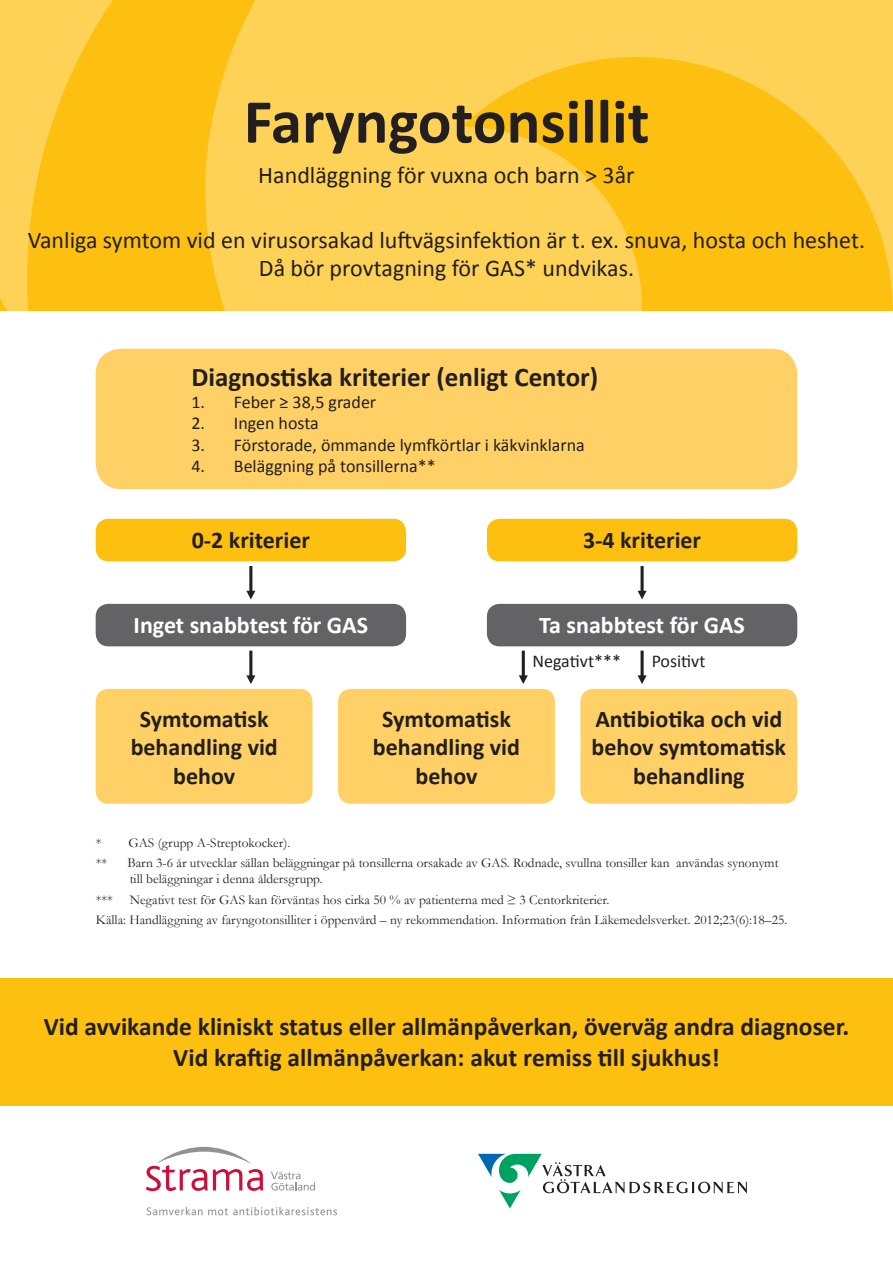
<style>
.page{position:relative;width:893px;height:1263px;background:#fff}
.page>*{position:absolute;margin:0;border:0;box-sizing:border-box;transform-origin:0 0}
.t1{font:700 63px "Calibri";color:#231f20}
.t2{font:700 27px "Calibri";color:#231f20}
.t3{font:700 25.5px "Calibri";color:#231f20}
.t4{font:24px "Calibri";color:#231f20}
.t5{font:700 24px/28.8px "Calibri";color:#231f20;text-align:center}
.t6{font:700 24px "Calibri";color:#fff}
.t7{font:18px "Calibri";color:#231f20}
.t8{font:13.5px/16.2px "Garamond";color:#231f20}
</style>
<div class="page">
<svg style="left:0;top:0;width:205px;height:310px;background:#fdc423"></svg>
<svg style="left:205px;top:0;width:688px;height:310px;background:#fdcc3f"></svg>
<div style="left:96px;top:349px;width:701px;height:140px;background:#fed066;border-radius:26px"></div>
<div style="left:96px;top:519px;width:310px;height:42px;background:#fdc011;border-radius:13px"></div>
<div style="left:96px;top:689px;width:217px;height:115px;background:#fed066;border-radius:13px"></div>
<div style="left:338px;top:689px;width:217px;height:115px;background:#fed066;border-radius:13px"></div>
<div style="left:96px;top:604px;width:310px;height:42px;background:#636366;border-radius:13px"></div>
<div style="left:487px;top:519px;width:310px;height:42px;background:#fdc011;border-radius:13px"></div>
<div style="left:580px;top:689px;width:217px;height:115px;background:#fed066;border-radius:13px"></div>
<div style="left:487px;top:604px;width:310px;height:42px;background:#636366;border-radius:13px"></div>
<div style="left:0;top:978px;width:893px;height:128px;background:#fdc011"></div>
<svg style="left:146px;top:1147px;width:117px;height:44px"></svg>
<svg style="left:147px;top:1207px;width:190px;height:8px"></svg>
<svg style="left:271px;top:1172px;width:44px;height:18px"></svg>
<svg style="left:478px;top:1154px;width:269px;height:54px"></svg>
<svg style="left:246px;top:566px;width:9px;height:33px"></svg>
<svg style="left:246px;top:651px;width:9px;height:33px"></svg>
<svg style="left:519px;top:651px;width:9px;height:33px"></svg>
<svg style="left:638px;top:566px;width:9px;height:33px"></svg>
<svg style="left:638px;top:651px;width:9px;height:33px"></svg>
<p class="t1" style="left:244px;top:83px;width:407px">Faryngotonsillit</p>
<p class="t4" style="left:258px;top:160px;width:378px">Handläggning för vuxna och barn &gt; 3år</p>
<p class="t4" style="left:28px;top:225px;width:839px">Vanliga symtom vid en virusorsakad luftvägsinfektion är t. ex. snuva, hosta och heshet.</p>
<p class="t4" style="left:259px;top:254px;width:377px">Då bör provtagning för GAS* undvikas.</p>
<p class="t2" style="left:191px;top:360px;width:408px">Diagnostiska kriterier (enligt Centor)</p>
<p class="t7" style="left:191px;top:390px;width:186px">1. Feber ≥ 38,5 grader</p>
<p class="t7" style="left:191px;top:412px;width:129px">2. Ingen hosta</p>
<p class="t7" style="left:191px;top:434px;width:395px">3. Förstorade, ömmande lymfkörtlar i käkvinklarna</p>
<p class="t7" style="left:191px;top:455px;width:246px">4. Beläggning på tonsillerna**</p>
<p class="t5" style="left:192px;top:524px;width:120px">0-2 kriterier</p>
<p class="t5" style="left:583px;top:524px;width:120px">3-4 kriterier</p>
<p class="t6" style="left:134px;top:610px;width:236px">Inget snabbtest för GAS</p>
<p class="t6" style="left:539px;top:610px;width:207px">Ta snabbtest för GAS</p>
<p class="t7" style="left:533px;top:650px;width:90px">Negativt***</p>
<p class="t7" style="left:652px;top:650px;width:55px">Positivt</p>
<p class="t5" style="left:140px;top:703px;width:130px">Symtomatisk</p>
<p class="t5" style="left:131px;top:732px;width:149px">behandling vid</p>
<p class="t5" style="left:173px;top:761px;width:64px">behov</p>
<p class="t5" style="left:382px;top:703px;width:130px">Symtomatisk</p>
<p class="t5" style="left:373px;top:732px;width:149px">behandling vid</p>
<p class="t5" style="left:415px;top:761px;width:64px">behov</p>
<p class="t5" style="left:592px;top:703px;width:196px">Antibiotika och vid behov symtomatisk behandling</p>
<p class="t8" style="left:96px;top:834px;width:196px">* GAS (grupp A-Streptokocker).</p>
<p class="t8" style="left:96px;top:854px;width:13px">**</p>
<p class="t8" style="left:127px;top:854px;width:653px">Barn 3-6 år utvecklar sällan beläggningar på tonsillerna orsakade av GAS. Rodnade, svullna tonsiller kan användas synonymt till beläggningar i denna åldersgrupp.</p>
<p class="t8" style="left:96px;top:891px;width:19px">***</p>
<p class="t8" style="left:130px;top:891px;width:481px">Negativt test för GAS kan förväntas hos cirka 50 % av patienterna med ≥ 3 Centorkriterier.</p>
<p class="t8" style="left:96px;top:911px;width:693px">Källa: Handläggning av faryngotonsilliter i öppenvård – ny rekommendation. Information från Läkemedelsverket. 2012;23(6):18–25.</p>
<p class="t3" style="left:44px;top:1011px;width:807px">Vid avvikande kliniskt status eller allmänpåverkan, överväg andra diagnoser.</p>
<p class="t3" style="left:173px;top:1041px;width:548px">Vid kraftig allmänpåverkan: akut remiss till sjukhus!</p>
</div>
